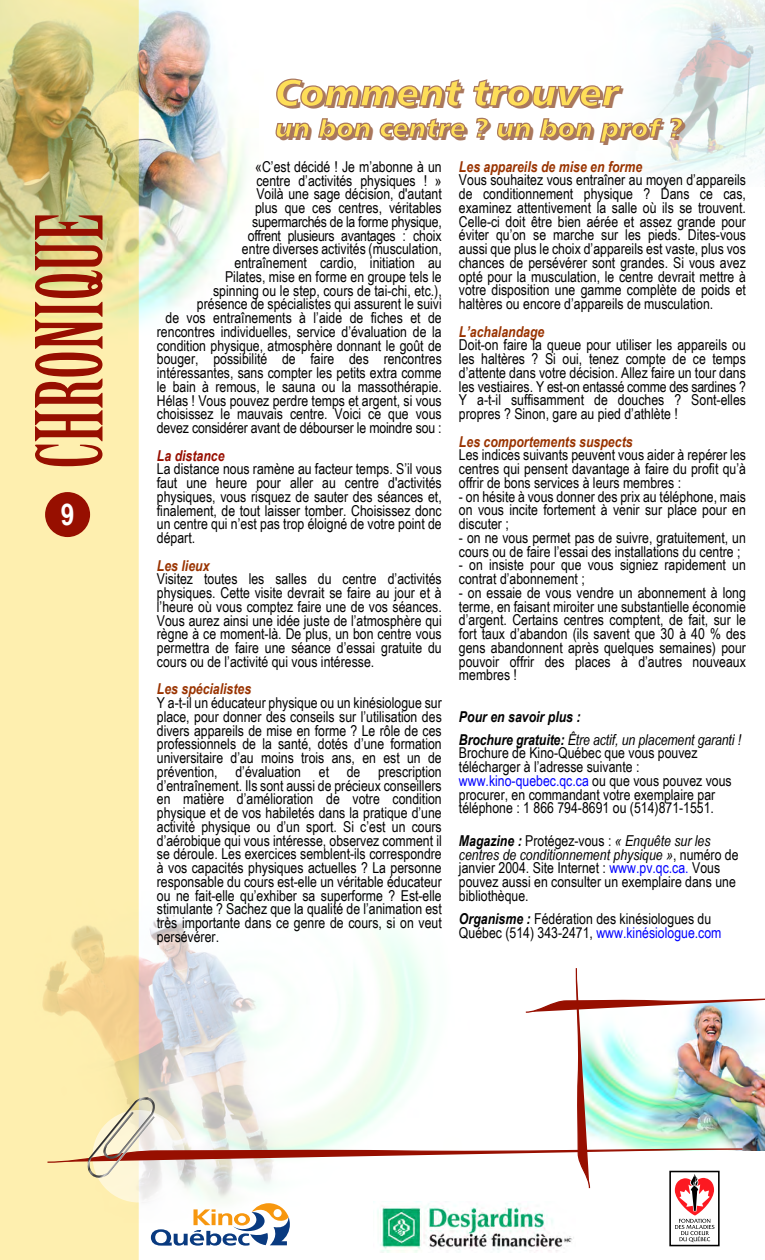
<style>
.page{position:relative;width:765px;height:1260px;background:#fff}
.page>*{position:absolute;margin:0;border:0;box-sizing:border-box;transform-origin:0 0}
.t1{font:90px "Birch Std";color:#970f00}
.t2{font:37.5px "Chaloult Gras Italique";color:#fede58}
.t3{font:700 30px "Arial Narrow";color:#fff}
.t4{font:26.25px "Chaloult Gras Italique";color:#fede58}
.t5{font:15px/13.8px "Arial Narrow";color:#000;text-align:justify}
.t6{font:italic 700 15px "Arial Narrow";color:#930}
.t7{font:italic 700 15px/23.1px "Arial Narrow";color:#000}
.t8{font:italic 700 15px "Arial Narrow";color:#970f00}
.s1{font-weight:400}
.s2{color:#00f}
.s3{font-weight:700;font-style:italic}
.s4{font-style:italic}
</style>
<div class="page">
<img style="left:139px;top:0;width:107px;height:324px">
<img style="left:139px;top:915px;width:283px;height:52px">
<svg style="left:0;top:0;width:139px;height:1260px;background:#f1e4a2"></svg>
<img style="left:636px;top:0;width:129px;height:178px">
<img style="left:381px;top:1246px;width:181px;height:7px">
<div style="left:45px;top:492px;width:45px;height:45px;background:#970f00;border-radius:50%"></div>
<img style="left:46px;top:967px;width:719px;height:279px">
<h1 class="t1" style="left:19px;top:469px;width:257px;rotate:-90deg">CHRONIQUE</h1>
<h3 class="t3" style="left:61px;top:492px;width:15px">9</h3>
<h2 class="t2" style="left:275px;top:68px;width:346px">Comment trouver</h2>
<h3 class="t4" style="left:275px;top:111px;width:409px">un bon centre ? un bon prof ?</h3>
<p class="t6" style="left:459px;top:155px;width:185px">Les appareils de mise en forme</p>
<p class="t5" style="left:459px;top:173px;width:289px">Vous souhaitez vous entraîner au moyen d’appareils de conditionnement physique ? Dans ce cas, examinez attentivement la salle où ils se trouvent.<br>Celle-ci doit être bien aérée et assez grande pour éviter qu’on se marche sur les pieds. Dites-vous aussi que plus le choix d’appareils est vaste, plus vos chances de persévérer sont grandes. Si vous avez opté pour la musculation, le centre devrait mettre à votre disposition une gamme complète de poids et haltères ou encore d’appareils de musculation.</p>
<p class="t6" style="left:459px;top:320px;width:87px">L’achalandage</p>
<p class="t5" style="left:459px;top:338px;width:289px">Doit-on faire la queue pour utiliser les appareils ou les haltères ? Si oui, tenez compte de ce temps d’attente dans votre décision. Allez faire un tour dans les vestiaires. Y est-on entassé comme des sardines ?<br>Y a-t-il suffisamment de douches ? Sont-elles propres ? Sinon, gare au pied d’athlète !</p>
<p class="t6" style="left:459px;top:430px;width:175px">Les comportements suspects</p>
<p class="t5" style="left:459px;top:448px;width:289px">Les indices suivants peuvent vous aider à repérer les centres qui pensent davantage à faire du profit qu’à offrir de bons services à leurs membres :</p>
<p class="t5" style="left:459px;top:489px;width:288px">- on hésite à vous donner des prix au téléphone, mais on vous incite fortement à venir sur place pour en discuter ;</p>
<p class="t5" style="left:459px;top:530px;width:288px">- on ne vous permet pas de suivre, gratuitement, un cours ou de faire l’essai des installations du centre ;</p>
<p class="t5" style="left:459px;top:558px;width:288px">- on insiste pour que vous signiez rapidement un contrat d’abonnement ;</p>
<p class="t5" style="left:459px;top:585px;width:289px">- on essaie de vous vendre un abonnement à long terme, en faisant miroiter une substantielle économie d’argent. Certains centres comptent, de fait, sur le fort taux d’abandon (ils savent que 30 à 40 % des gens abandonnent après quelques semaines) pour pouvoir offrir des places à d’autres nouveaux membres !</p>
<p class="t7" style="left:459px;top:704px;width:284px">Pour en savoir plus :<br>Brochure gratuite: <span class="s1">Être actif, un placement garanti !</span></p>
<p class="t5" style="left:459px;top:746px;width:274px;text-align:left">Brochure de Kino-Québec que vous pouvez télécharger à l’adresse suivante : <span class="s2">www.kino-quebec.qc.ca</span> ou que vous pouvez vous procurer, en commandant votre exemplaire par téléphone : 1 866 794-8691 ou (514)871-1551.</p>
<p class="t5" style="left:459px;top:833px;width:281px;text-align:left"><span class="s3">Magazine :</span> Protégez-vous : <span class="s4">« Enquête sur les centres de conditionnement physique »</span>, numéro de janvier 2004. Site Internet : <span class="s2">www.pv.qc.ca.</span> Vous pouvez aussi en consulter un exemplaire dans une bibliothèque.</p>
<p class="t5" style="left:459px;top:911px;width:264px"><span class="s3">Organisme :</span> Fédération des kinésiologues du<br>Québec (514) 343-2471, <span class="s2">www.kinésiologue.com</span></p>
<p class="t5" style="left:157px;top:159px;width:286px;text-align:right">«C’est décidé ! Je m’abonne à un<br>centre d’activités physiques ! »<br>Voilà une sage décision, d'autant<br>plus que ces centres, véritables<br>supermarchés de la forme physique,<br>offrent plusieurs avantages : choix<br>entre diverses activités (musculation,<br>entraînement cardio, initiation au<br>Pilates, mise en forme en groupe tels le<br>spinning ou le step, cours de tai-chi, etc.),<br>présence de spécialistes qui assurent le suivi<br>de vos entraînements à l’aide de fiches et de rencontres individuelles, service d’évaluation de la condition physique, atmosphère donnant le goût de bouger, possibilité de faire des rencontres intéressantes, sans compter les petits extra comme le bain à remous, le sauna ou la massothérapie.<br>Hélas ! Vous pouvez perdre temps et argent, si vous choisissez le mauvais centre. Voici ce que vous devez considérer avant de débourser le moindre sou :</p>
<p class="t8" style="left:157px;top:444px;width:69px">La distance</p>
<p class="t5" style="left:157px;top:462px;width:286px">La distance nous ramène au facteur temps. S’il vous faut une heure pour aller au centre d'activités physiques, vous risquez de sauter des séances et, finalement, de tout laisser tomber. Choisissez donc un centre qui n’est pas trop éloigné de votre point de départ.</p>
<p class="t6" style="left:157px;top:554px;width:54px">Les lieux</p>
<p class="t5" style="left:157px;top:572px;width:286px">Visitez toutes les salles du centre d’activités physiques. Cette visite devrait se faire au jour et à l’heure où vous comptez faire une de vos séances.<br>Vous aurez ainsi une idée juste de l’atmosphère qui règne à ce moment-là. De plus, un bon centre vous permettra de faire une séance d’essai gratuite du cours ou de l’activité qui vous intéresse.</p>
<p class="t6" style="left:157px;top:678px;width:96px">Les spécialistes</p>
<p class="t5" style="left:157px;top:695px;width:286px">Y a-t-il un éducateur physique ou un kinésiologue sur place, pour donner des conseils sur l’utilisation des divers appareils de mise en forme ? Le rôle de ces professionnels de la santé, dotés d’une formation universitaire d’au moins trois ans, en est un de prévention, d’évaluation et de prescription d’entraînement. Ils sont aussi de précieux conseillers en matière d’amélioration de votre condition physique et de vos habiletés dans la pratique d’une activité physique ou d’un sport. Si c’est un cours d’aérobique qui vous intéresse, observez comment il se déroule. Les exercices semblent-ils correspondre à vos capacités physiques actuelles ? La personne responsable du cours est-elle un véritable éducateur ou ne fait-elle qu’exhiber sa superforme ? Est-elle stimulante ? Sachez que la qualité de l’animation est très importante dans ce genre de cours, si on veut persévérer.</p>
</div>
